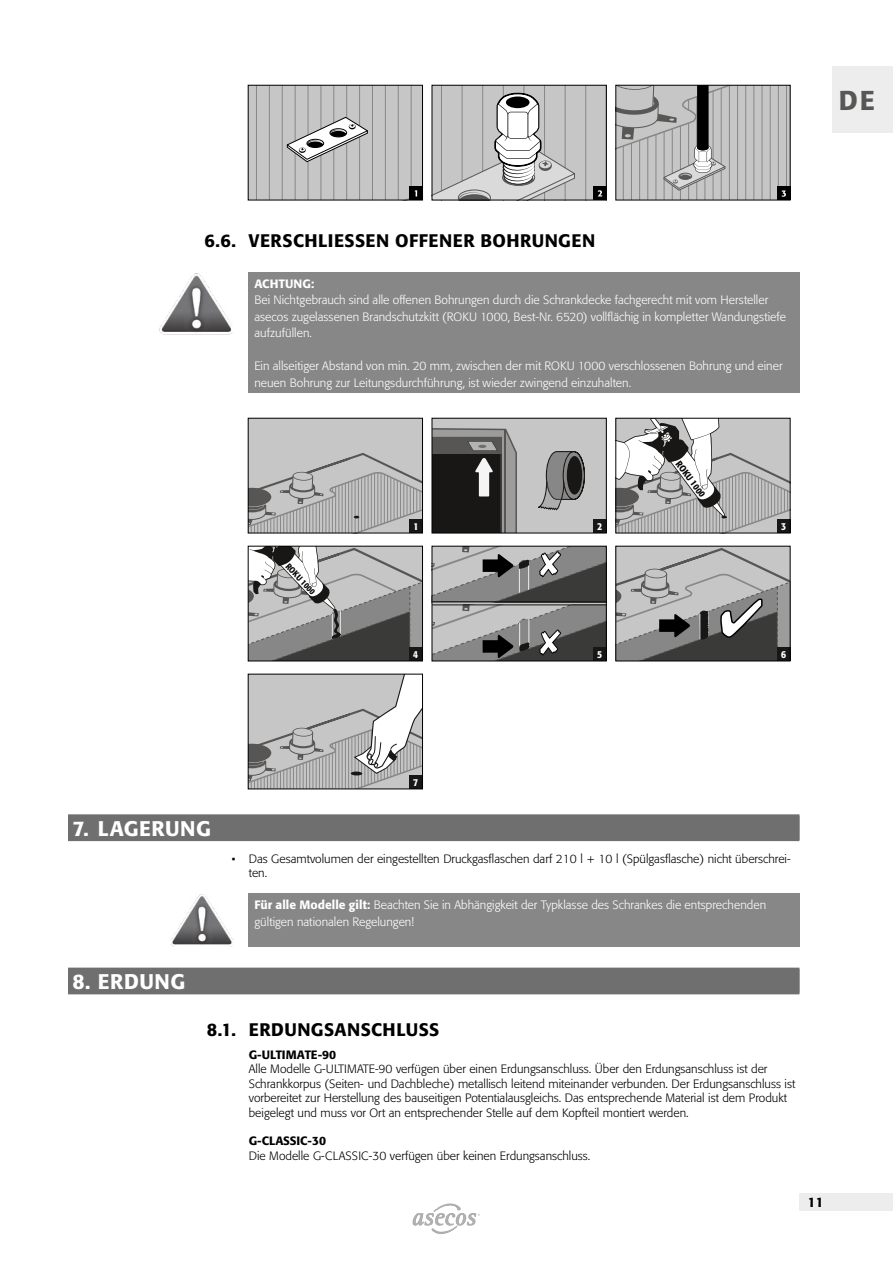
<style>
.page{position:relative;width:893px;height:1263px;background:#fff}
.page>*{position:absolute;margin:0;border:0;box-sizing:border-box;transform-origin:0 0}
.t1{font:500 27px "Formata Pro";color:#575756}
.t2{font:500 21px "Formata Pro";letter-spacing:.025em;color:#fff}
.t3{font:500 18px "Formata Pro";letter-spacing:.025em;color:#000}
.t4{font:500 13.5px "Formata Pro";color:#000}
.t5{font:300 12px/14.4px "Formata Pro";color:#000}
.t6{font:300 12px/16.5px "Formata Pro";color:#fff}
.t7{font:500 12px "Formata Pro";color:#000}
.t8{font:500 12px "Formata Pro";letter-spacing:.015em;color:#fff}
.t9{font:500 condensed 10.5px "Formata Pro";color:#fff}
.t10{font:500 condensed 9.45px "Formata Pro";color:#010202}
.t11{font:500 condensed 8.55px "Formata Pro";color:#010202}
.s1{font-weight:500}
</style>
<div class="page">
<div style="left:799px;top:1194px;width:94px;height:17px;background:#ededed"></div>
<svg style="left:413px;top:1204px;width:67px;height:29px"></svg>
<div style="left:832px;top:67px;width:61px;height:66px;background:#ededed"></div>
<div style="left:68px;top:814px;width:731px;height:26px;background:#706f6f"></div>
<div style="left:68px;top:816px;width:731px;height:25px;background:#706f6f"></div>
<div style="left:68px;top:967px;width:731px;height:26px;background:#706f6f"></div>
<div style="left:68px;top:969px;width:731px;height:25px;background:#706f6f"></div>
<svg style="left:250px;top:87px;width:171px;height:111px;background:#bfbfbf"></svg>
<div style="left:307px;top:141px;width:16px;height:6px;background:#000;border-radius:50%"></div>
<div style="left:330px;top:131px;width:16px;height:6px;background:#000;border-radius:50%"></div>
<div style="left:248px;top:85px;width:175px;height:115px;border:1px solid #000"></div>
<hr style="left:606px;top:85px;width:1px;height:115px;background:#868786">
<svg style="left:434px;top:87px;width:170px;height:111px;background:#c2c2c2"></svg>
<div style="left:432px;top:85px;width:174px;height:115px;border:1px solid #000"></div>
<svg style="left:618px;top:87px;width:170px;height:111px;background:#b3b3b3"></svg>
<div style="left:616px;top:85px;width:174px;height:115px;border:1px solid #000"></div>
<div style="left:248px;top:272px;width:551px;height:121px;background:#878787"></div>
<img style="left:160px;top:273px;width:73px;height:62px">
<div style="left:248px;top:418px;width:174px;height:115px;background:#c6c6c6"></div>
<svg style="left:250px;top:453px;width:171px;height:78px"></svg>
<div style="left:409px;top:520px;width:13px;height:13px;background:#181716"></div>
<div style="left:248px;top:418px;width:175px;height:115px;border:1px solid #000"></div>
<div style="left:432px;top:418px;width:174px;height:115px;background:#c6c6c6"></div>
<svg style="left:538px;top:451px;width:47px;height:59px"></svg>
<svg style="left:434px;top:428px;width:83px;height:103px;background:#4b4a4a"></svg>
<div style="left:593px;top:520px;width:13px;height:13px;background:#181716"></div>
<div style="left:432px;top:418px;width:174px;height:115px;border:1px solid #000"></div>
<svg style="left:618px;top:420px;width:170px;height:111px"></svg>
<div style="left:777px;top:520px;width:13px;height:13px;background:#181716"></div>
<div style="left:616px;top:418px;width:174px;height:115px;border:1px solid #000"></div>
<svg style="left:250px;top:548px;width:171px;height:111px;background:#989897"></svg>
<div style="left:409px;top:648px;width:13px;height:13px;background:#181716"></div>
<div style="left:248px;top:546px;width:175px;height:115px;border:1px solid #000"></div>
<svg style="left:434px;top:548px;width:170px;height:111px;background:#838383"></svg>
<div style="left:593px;top:648px;width:13px;height:13px;background:#181716"></div>
<div style="left:432px;top:546px;width:174px;height:115px;border:1px solid #000"></div>
<svg style="left:618px;top:546px;width:173px;height:115px;background:#979797"></svg>
<div style="left:777px;top:648px;width:13px;height:13px;background:#181716"></div>
<div style="left:616px;top:546px;width:174px;height:115px;border:1px solid #000"></div>
<svg style="left:250px;top:676px;width:171px;height:111px;background:#bebebe"></svg>
<div style="left:409px;top:776px;width:13px;height:13px;background:#181716"></div>
<div style="left:248px;top:674px;width:175px;height:115px;border:1px solid #000"></div>
<div style="left:248px;top:893px;width:551px;height:54px;background:#878787"></div>
<img style="left:171px;top:894px;width:62px;height:53px">
<h1 class="t1" style="left:839px;top:83px;width:38px">DE</h1>
<h3 class="t3" style="left:205px;top:229px;width:392px">6.6. VERSCHLIESSEN OFFENER BOHRUNGEN</h3>
<p class="t8" style="left:254px;top:276px;width:62px">ACHTUNG:</p>
<p class="t6" style="left:254px;top:292px;width:533px">Bei Nichtgebrauch sind alle offenen Bohrungen durch die Schrankdecke fachgerecht mit vom Hersteller asecos zugelassenen Brandschutzkitt (ROKU 1000, Best-Nr. 6520) vollflächig in kompletter Wandungstiefe aufzufüllen.</p>
<p class="t6" style="left:254px;top:358px;width:530px">Ein allseitiger Abstand von min. 20 mm, zwischen der mit ROKU 1000 verschlossenen Bohrung und einer neuen Bohrung zur Leitungsdurchführung, ist wieder zwingend einzuhalten.</p>
<p class="t11" style="left:291px;top:561px;width:40px;rotate:47deg">ROKU 1000</p>
<p class="t9" style="left:413px;top:519px;width:7px">1</p>
<p class="t9" style="left:597px;top:519px;width:7px">2</p>
<p class="t10" style="left:683px;top:458px;width:44px;rotate:53deg">ROKU 1000</p>
<p class="t9" style="left:781px;top:519px;width:7px">3</p>
<p class="t9" style="left:413px;top:647px;width:7px">4</p>
<p class="t9" style="left:597px;top:647px;width:7px">5</p>
<p class="t9" style="left:781px;top:647px;width:7px">36</p>
<p class="t9" style="left:413px;top:647px;width:7px">3</p>
<h2 class="t2" style="left:72px;top:814px;width:140px">7. LAGERUNG</h2>
<p class="t9" style="left:413px;top:775px;width:7px">7</p>
<p class="t5" style="left:249px;top:851px;width:543px;text-indent:-17px">• Das Gesamtvolumen der eingestellten Druckgasflaschen darf 210 l + 10 l (Spülgasflasche) nicht überschrei&shy;ten.</p>
<p class="t6" style="left:254px;top:897px;width:513px"><span class="s1">Für alle Modelle gilt:</span> Beachten Sie in Abhängigkeit der Typklasse des Schrankes die entsprechenden gültigen nationalen Regelungen!</p>
<h2 class="t2" style="left:72px;top:968px;width:114px">8. ERDUNG</h2>
<h3 class="t3" style="left:207px;top:1018px;width:234px">8.1. ERDUNGSANSCHLUSS</h3>
<p class="t7" style="left:249px;top:1047px;width:89px">G-ULTIMATE-90</p>
<p class="t5" style="left:249px;top:1062px;width:548px">Alle Modelle G-ULTIMATE-90 verfügen über einen Erdungsanschluss. Über den Erdungsanschluss ist der Schrankkorpus (Seiten- und Dachbleche) metallisch leitend miteinander verbunden. Der Erdungsanschluss ist vorbereitet zur Herstellung des bauseitigen Potentialausgleichs. Das entsprechende Material ist dem Produkt beigelegt und muss vor Ort an entsprechender Stelle auf dem Kopfteil montiert werden.</p>
<p class="t7" style="left:249px;top:1133px;width:79px">G-CLASSIC-30</p>
<p class="t5" style="left:249px;top:1148px;width:343px">Die Modelle G-CLASSIC-30 verfügen über keinen Erdungsanschluss.</p>
<p class="t4" style="left:808px;top:1194px;width:17px">11</p>
</div>
